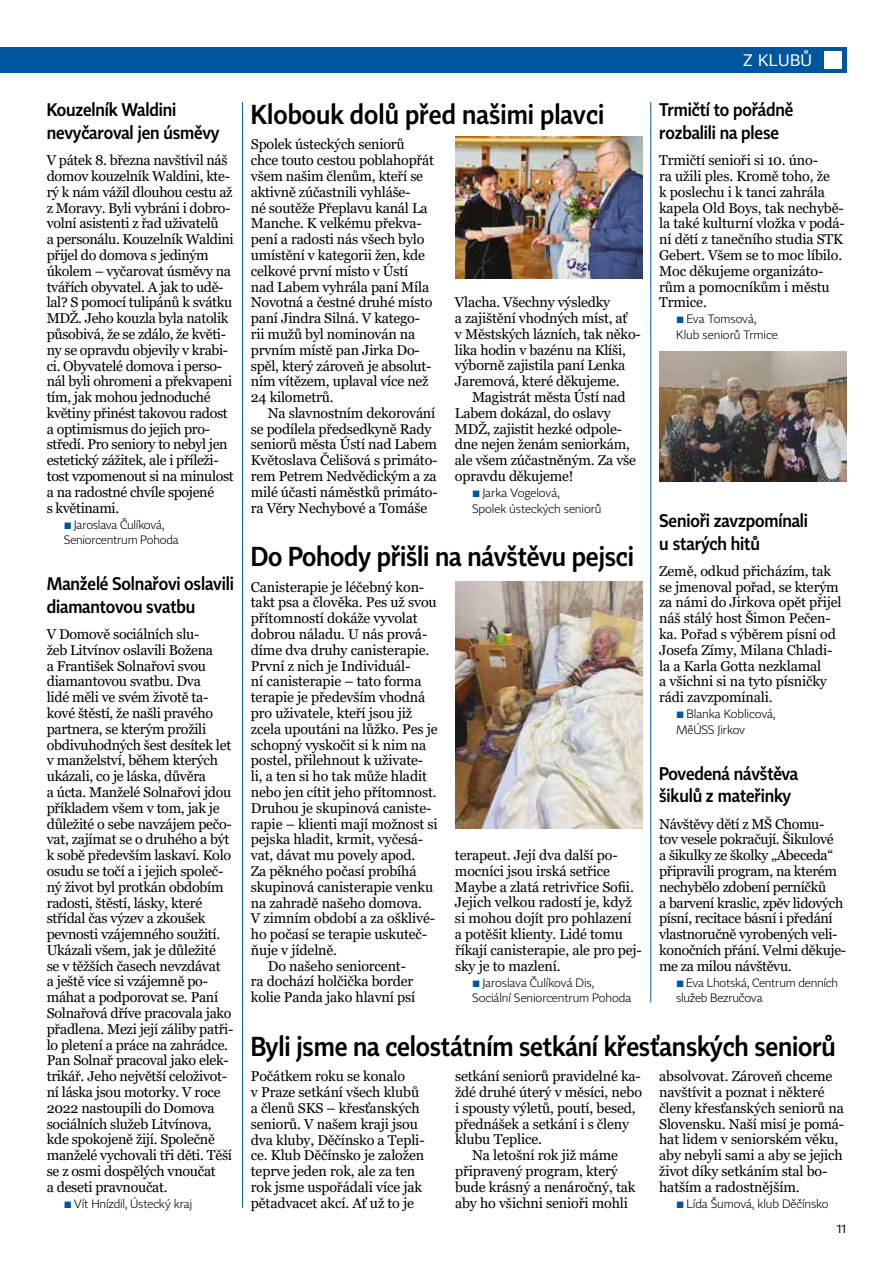
<style>
.page{position:relative;width:893px;height:1263px;background:#fff}
.page>*{position:absolute;margin:0;border:0;box-sizing:border-box;transform-origin:0 0}
.t1{font:300 27px "Tabac Sans";letter-spacing:-.01em;color:#000;scale:.9 1}
.t2{font:300 18px/22.5px "Tabac Sans";letter-spacing:-.01em;color:#000;scale:.9 1}
.t3{font:16.5px "Tabac Sans";letter-spacing:.02em;color:#fff}
.t4{font:14.25px/15.8px "Georgia";letter-spacing:-.015em;color:#000}
.t5{font:300 12px/15.8px "Tabac Sans";letter-spacing:-.015em;color:#000}
.t6{font:12px "Tabac Sans";color:#000}
.s1{font-weight:400;font-size:9px;color:#00569d}
</style>
<div class="page">
<div style="left:0;top:47px;width:846px;height:25px;background:#00569d"></div>
<div style="left:825px;top:51px;width:17px;height:17px;background:#fff"></div>
<hr style="left:242px;top:102px;width:1px;height:1106px;background:#00569d">
<hr style="left:650px;top:102px;width:1px;height:900px;background:#00569d">
<img style="left:455px;top:137px;width:187px;height:142px">
<img style="left:455px;top:582px;width:187px;height:246px">
<img style="left:659px;top:351px;width:187px;height:130px">
<p class="t3" style="left:743px;top:50px;width:70px">Z KLUBŮ</p>
<h1 class="t1" style="left:251px;top:97px;width:394px">Klobouk dolů před našimi plavci</h1>
<p class="t2" style="left:47px;top:99px;width:194px">Kouzelník Waldini nevyčaroval jen úsměvy</p>
<p class="t2" style="left:659px;top:99px;width:151px">Trmičtí to pořádně rozbalili na plese</p>
<p class="t4" style="left:251px;top:137px;width:185px">Spolek ústeckých seniorů chce touto cestou poblahopřát všem našim členům, kteří se aktivně zúčastnili vyhláše-<br>né soutěže Přeplavu kanál La<br>Manche. K velkému překva&shy;pení a radosti nás všech bylo umístění v kategorii žen, kde celkové první místo v Ústí nad Labem vyhrála paní Míla<br>Novotná a čestné druhé místo paní Jindra Silná. V katego&shy;rii mužů byl nominován na prvním místě pan Jirka Do&shy;spěl, který zároveň je absolut&shy;ním vítězem, uplaval více než<br>24 kilometrů.</p>
<p class="t4" style="left:251px;top:405px;width:188px;text-indent:17px">Na slavnostním dekorování se podílela předsedkyně Rady seniorů města Ústí nad Labem<br>Květoslava Čelišová s primáto&shy;rem Petrem Nedvědickým a za milé účasti náměstků primáto&shy;ra Věry Nechybové a Tomáše</p>
<p class="t4" style="left:47px;top:153px;width:189px">V pátek 8. března navštívil náš domov kouzelník Waldini, kte&shy;rý k nám vážil dlouhou cestu až z Moravy. Byli vybráni i dobro&shy;volní asistenti z řad uživatelů<br>a personálu. Kouzelník Waldini přijel do domova s jediným úkolem – vyčarovat úsměvy na tvářích obyvatel. A jak to udě&shy;lal? S pomocí tulipánů k svátku<br>MDŽ. Jeho kouzla byla natolik působivá, že se zdálo, že květi&shy;ny se opravdu objevily v krabi&shy;ci. Obyvatelé domova i perso&shy;nál byli ohromeni a překvapeni tím, jak mohou jednoduché květiny přinést takovou radost a optimismus do jejich pro&shy;středí. Pro seniory to nebyl jen estetický zážitek, ale i příleži&shy;tost vzpomenout si na minulost a na radostné chvíle spojené<br>s květinami.</p>
<p class="t5" style="left:64px;top:516px;width:117px"><span class="s1">■</span> Jaroslava Čulíková,<br>Seniorcentrum Pohoda</p>
<p class="t4" style="left:659px;top:153px;width:187px">Trmičtí senioři si 10. úno-<br>ra užili ples. Kromě toho, že<br>k poslechu i k tanci zahrála kapela Old Boys, tak nechybě&shy;la také kulturní vložka v podá&shy;ní dětí z tanečního studia STK<br>Gebert. Všem se to moc líbilo.<br>Moc děkujeme organizáto&shy;rům a pomocníkům i městu<br>Trmice.</p>
<p class="t5" style="left:676px;top:311px;width:103px"><span class="s1">■</span> Eva Tomsová,<br>Klub seniorů Trmice</p>
<p class="t4" style="left:455px;top:295px;width:187px">Vlacha. Všechny výsledky<br>a zajištění vhodných míst, ať<br>v Městských lázních, tak něko&shy;lika hodin v bazénu na Klíši, výborně zajistila paní Lenka<br>Jaremová, které děkujeme.</p>
<p class="t4" style="left:455px;top:390px;width:183px;text-indent:17px">Magistrát města Ústí nad<br>Labem dokázal, do oslavy<br>MDŽ, zajistit hezké odpole&shy;dne nejen ženám seniorkám, ale všem zúčastněným. Za vše opravdu děkujeme!</p>
<p class="t5" style="left:472px;top:485px;width:131px"><span class="s1">■</span> Jarka Vogelová,<br>Spolek ústeckých seniorů</p>
<p class="t2" style="left:659px;top:510px;width:167px">Senioři zavzpomínali u starých hitů</p>
<p class="t4" style="left:659px;top:563px;width:184px">Země, odkud přicházím, tak se jmenoval pořad, se kterým za námi do Jirkova opět přijel náš stálý host Šimon Pečen&shy;ka. Pořad s výběrem písní od<br>Josefa Zímy, Milana Chladi&shy;la a Karla Gotta nezklamal<br>a všichni si na tyto písničky rádi zavzpomínali.</p>
<p class="t5" style="left:676px;top:706px;width:101px"><span class="s1">■</span> Blanka Koblicová,<br>MěÚSS Jirkov</p>
<p class="t2" style="left:659px;top:762px;width:156px">Povedená návštěva šikulů z mateřinky</p>
<p class="t4" style="left:659px;top:816px;width:189px">Návštěvy dětí z MŠ Chomu&shy;tov vesele pokračují. Šikulové<br>a šikulky ze školky „Abeceda“ připravili program, na kterém nechybělo zdobení perníčků<br>a barvení kraslic, zpěv lidových písní, recitace básní i předání vlastnoručně vyrobených veli&shy;konočních přání. Velmi děkuje&shy;me za milou návštěvu.</p>
<p class="t5" style="left:676px;top:974px;width:163px"><span class="s1">■</span> Eva Lhotská, Centrum denních služeb Bezručova</p>
<h1 class="t1" style="left:251px;top:540px;width:427px">Do Pohody přišli na návštěvu pejsci</h1>
<p class="t2" style="left:47px;top:573px;width:209px">Manželé Solnařovi oslavili diamantovou svatbu</p>
<p class="t4" style="left:47px;top:627px;width:188px">V Domově sociálních slu-<br>žeb Litvínov oslavili Božena<br>a František Solnařovi svou diamantovou svatbu. Dva<br>lidé měli ve svém životě ta&shy;kové štěstí, že našli pravého partnera, se kterým prožili obdivuhodných šest desítek let v manželství, během kterých ukázali, co je láska, důvěra<br>a úcta. Manželé Solnařovi jdou příkladem všem v tom, jak je důležité o sebe navzájem pečo&shy;vat, zajímat se o druhého a být k sobě především laskaví. Kolo osudu se točí a i jejich společ&shy;ný život byl protkán obdobím radosti, štěstí, lásky, které střídal čas výzev a zkoušek pevnosti vzájemného soužití.<br>Ukázali všem, jak je důležité<br>se v těžších časech nevzdávat<br>a ještě více si vzájemně po&shy;máhat a podporovat se. Paní<br>Solnařová dříve pracovala jako přadlena. Mezi její záliby patři&shy;lo pletení a práce na zahrádce.<br>Pan Solnař pracoval jako elek&shy;trikář. Jeho největší celoživot&shy;ní láska jsou motorky. V roce<br>2022 nastoupili do Domova sociálních služeb Litvínova, kde spokojeně žijí. Společně manželé vychovali tři děti. Těší se z osmi dospělých vnoučat<br>a deseti pravnoučat.</p>
<p class="t5" style="left:64px;top:1196px;width:130px"><span class="s1">■</span> Vít Hnízdil, Ústecký kraj</p>
<p class="t4" style="left:251px;top:579px;width:175px">Canisterapie je léčebný kon-</p>
<p class="t4" style="left:251px;top:595px;width:187px">takt psa a člověka. Pes už svou</p>
<p class="t4" style="left:251px;top:611px;width:168px">přítomností dokáže vyvolat</p>
<p class="t4" style="left:251px;top:627px;width:178px">dobrou náladu. U nás prová-</p>
<p class="t4" style="left:251px;top:642px;width:180px">díme dva druhy canisterapie.</p>
<p class="t4" style="left:251px;top:658px;width:161px">První z nich je Individuál-</p>
<p class="t4" style="left:251px;top:674px;width:172px">ní canisterapie – tato forma</p>
<p class="t4" style="left:251px;top:690px;width:176px">terapie je především vhodná</p>
<p class="t4" style="left:251px;top:705px;width:163px">pro uživatele, kteří jsou již</p>
<p class="t4" style="left:251px;top:721px;width:188px">zcela upoutáni na lůžko. Pes je</p>
<p class="t4" style="left:251px;top:737px;width:177px">schopný vyskočit si k nim na</p>
<p class="t4" style="left:251px;top:753px;width:174px">postel, přilehnout k uživate-</p>
<p class="t4" style="left:251px;top:769px;width:178px">li, a ten si ho tak může hladit</p>
<p class="t4" style="left:251px;top:784px;width:187px">nebo jen cítit jeho přítomnost.</p>
<p class="t4" style="left:251px;top:800px;width:182px">Druhou je skupinová caniste-</p>
<p class="t4" style="left:251px;top:816px;width:188px">rapie – klienti mají možnost si</p>
<p class="t4" style="left:251px;top:832px;width:174px">pejska hladit, krmit, vyčesá-</p>
<p class="t4" style="left:251px;top:848px;width:166px">vat, dávat mu povely apod.</p>
<p class="t4" style="left:251px;top:863px;width:167px">Za pěkného počasí probíhá</p>
<p class="t4" style="left:251px;top:879px;width:184px">skupinová canisterapie venku</p>
<p class="t4" style="left:251px;top:895px;width:173px">na zahradě našeho domova.</p>
<p class="t4" style="left:251px;top:911px;width:186px">V zimním období a za ošklivé-</p>
<p class="t4" style="left:251px;top:927px;width:178px">ho počasí se terapie uskuteč-</p>
<p class="t4" style="left:251px;top:942px;width:88px">ňuje v jídelně.</p>
<p class="t4" style="left:268px;top:958px;width:140px">Do našeho seniorcent-</p>
<p class="t4" style="left:251px;top:974px;width:164px">ra dochází holčička border</p>
<p class="t4" style="left:251px;top:990px;width:166px">kolie Panda jako hlavní psí</p>
<p class="t4" style="left:455px;top:848px;width:188px">terapeut. Její dva další po&shy;mocníci jsou irská setřice<br>Maybe a zlatá retrivřice Sofii.<br>Jejich velkou radostí je, když si mohou dojít pro pohlazení a potěšit klienty. Lidé tomu říkají canisterapie, ale pro pej&shy;sky je to mazlení.</p>
<p class="t5" style="left:472px;top:974px;width:161px"><span class="s1">■</span> Jaroslava Čulíková Dis,<br>Sociální Seniorcentrum Pohoda</p>
<h1 class="t1" style="left:251px;top:1029px;width:651px">Byli jsme na celostátním setkání křesťanských seniorů</h1>
<p class="t4" style="left:251px;top:1069px;width:175px">Počátkem roku se konalo<br>v Praze setkání všech klubů a členů SKS – křesťanských seniorů. V našem kraji jsou dva kluby, Děčínsko a Tepli&shy;ce. Klub Děčínsko je založen teprve jeden rok, ale za ten rok jsme uspořádali více jak pětadvacet akcí. Ať už to je</p>
<p class="t4" style="left:455px;top:1069px;width:187px">setkání seniorů pravidelné ka-</p>
<p class="t4" style="left:659px;top:1069px;width:187px">absolvovat. Zároveň chceme navštívit a poznat i některé členy křesťanských seniorů na<br>Slovensku. Naší misí je pomá&shy;hat lidem v seniorském věku, aby nebyli sami a aby se jejich život díky setkáním stal bo&shy;hatším a radostnějším.</p>
<p class="t5" style="left:676px;top:1196px;width:154px"><span class="s1">■</span> Lída Šumová, klub Děčínsko</p>
<p class="t4" style="left:455px;top:1084px;width:189px">ždé druhé úterý v měsíci, nebo</p>
<p class="t4" style="left:455px;top:1100px;width:182px">i spousty výletů, poutí, besed,</p>
<p class="t4" style="left:455px;top:1116px;width:176px">přednášek a setkání i s členy</p>
<p class="t4" style="left:455px;top:1132px;width:88px">klubu Teplice.</p>
<p class="t4" style="left:472px;top:1148px;width:148px">Na letošní rok již máme</p>
<p class="t4" style="left:455px;top:1163px;width:164px">připravený program, který</p>
<p class="t4" style="left:455px;top:1179px;width:182px">bude krásný a nenáročný, tak</p>
<p class="t4" style="left:455px;top:1195px;width:174px">aby ho všichni senioři mohli</p>
<p class="t6" style="left:837px;top:1221px;width:11px">11</p>
</div>
